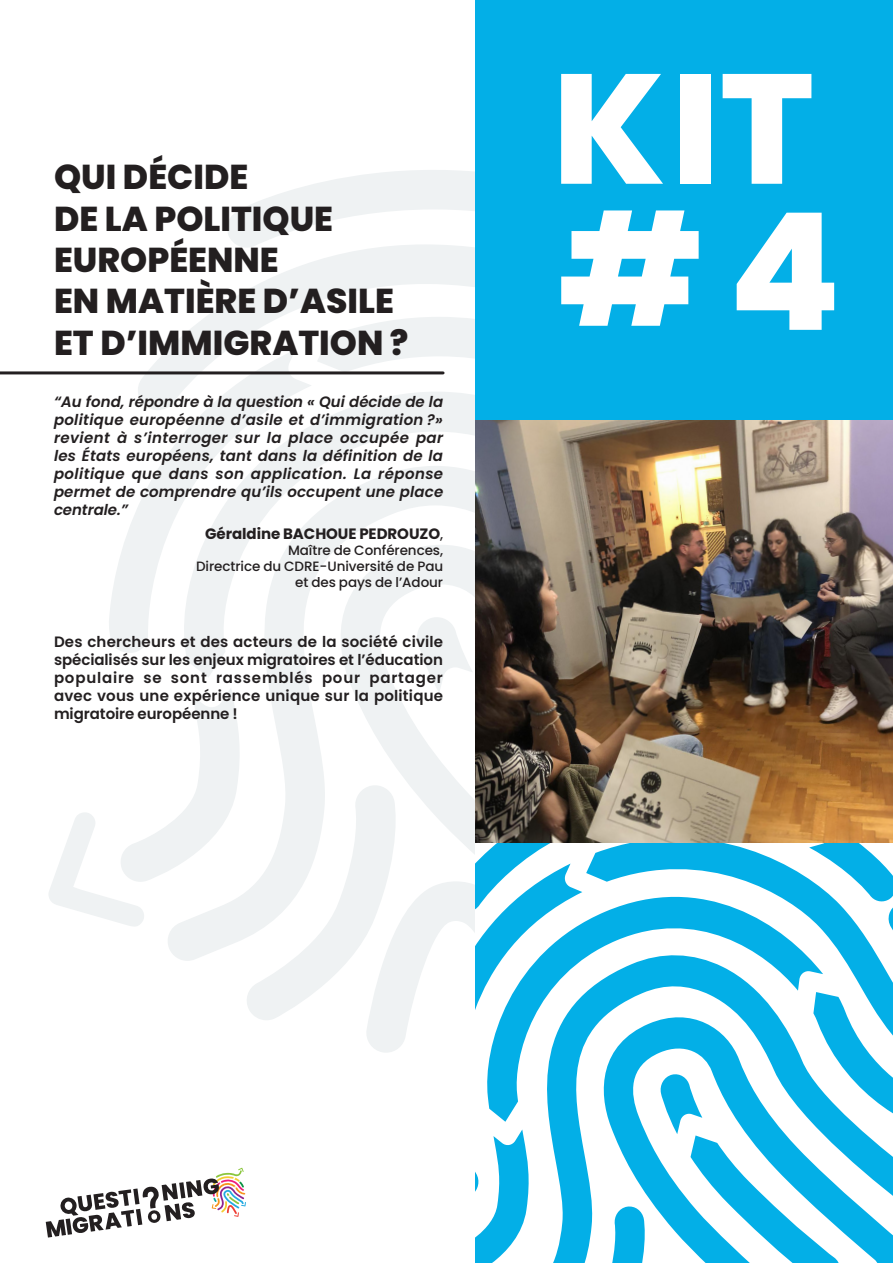
<style>
.page{position:relative;width:893px;height:1263px;background:#fff}
.page>*{position:absolute;margin:0;border:0;box-sizing:border-box;transform-origin:0 0}
.t1{font:800 34.5px "Poppins";color:#231f20}
.t2{font:italic 600 15px/18px "Poppins";letter-spacing:.01em;color:#231f20;text-align:justify}
.t3{font:600 15px/18px "Poppins";letter-spacing:.015em;color:#231f20;text-align:justify}
.t4{font:700 15px "Poppins";letter-spacing:-.005em;color:#231f20}
.t5{font:500 13.5px "Poppins";letter-spacing:-.005em;color:#231f20}
.s1{font-size:9px;color:#eff2f3}
.s2{font-weight:500;font-size:13.5px}
</style>
<div class="page">
<svg style="left:366px;top:980px;width:110px;height:73px"></svg>
<svg style="left:108px;top:374px;width:70px;height:279px"></svg>
<svg style="left:178px;top:410px;width:298px;height:267px;fill:#eff2f3"></svg>
<svg style="left:332px;top:545px;width:144px;height:435px"></svg>
<svg style="left:135px;top:270px;width:341px;height:140px"></svg>
<svg style="left:415px;top:617px;width:58px;height:76px"></svg>
<svg style="left:49px;top:687px;width:353px;height:333px"></svg>
<svg style="left:227px;top:155px;width:249px;height:115px"></svg>
<div style="left:476px;top:0;width:417px;height:421px;background:#03afe7"></div>
<svg style="left:561px;top:74px;width:102px;height:110px"></svg>
<div style="left:681px;top:74px;width:30px;height:110px;background:#fff"></div>
<svg style="left:723px;top:74px;width:88px;height:110px"></svg>
<svg style="left:476px;top:842px;width:417px;height:421px"></svg>
<img style="left:476px;top:421px;width:417px;height:421px">
<hr style="left:0;top:371px;width:443px;height:3px;background:#231f20">
<svg style="left:46px;top:1168px;width:200px;height:69px"></svg>
<img style="left:561px;top:210px;width:273px;height:482px">
<p class="t1" style="left:54px;top:157px;width:196px">QUI DÉCIDE</p>
<p class="t1" style="left:54px;top:198px;width:281px">DE LA POLITIQUE</p>
<p class="t1" style="left:54px;top:240px;width:226px">EUROPÉENNE</p>
<p class="t1" style="left:54px;top:281px;width:342px">EN MATIÈRE D’ASILE</p>
<p class="t1" style="left:54px;top:323px;width:356px">ET D’IMMIGRATION ?</p>
<p class="t2" style="left:54px;top:393px;width:391px">“Au fond, répondre à la question « Qui décide de la politique européenne d’asile et d’immigration<span class="s1">e</span>?» revient à s’interroger sur la place occupée par les États européens, tant dans la définition de la politique que dans son application. La réponse permet de comprendre qu’ils occupent une place centrale.”</p>
<p class="t4" style="left:205px;top:525px;width:239px">Géraldine BACHOUE PEDROUZO<span class="s2">,</span></p>
<p class="t5" style="left:288px;top:542px;width:157px">Maître de Conférences,</p>
<p class="t5" style="left:196px;top:559px;width:249px">Directrice du CDRE-Université de Pau</p>
<p class="t5" style="left:295px;top:575px;width:150px">et des pays de l’Adour</p>
<p class="t3" style="left:54px;top:633px;width:391px">Des chercheurs et des acteurs de la société civile spécialisés sur les enjeux migratoires et l’éducation populaire se sont rassemblés pour partager avec vous une expérience unique sur la politique migratoire européenne !</p>
</div>
